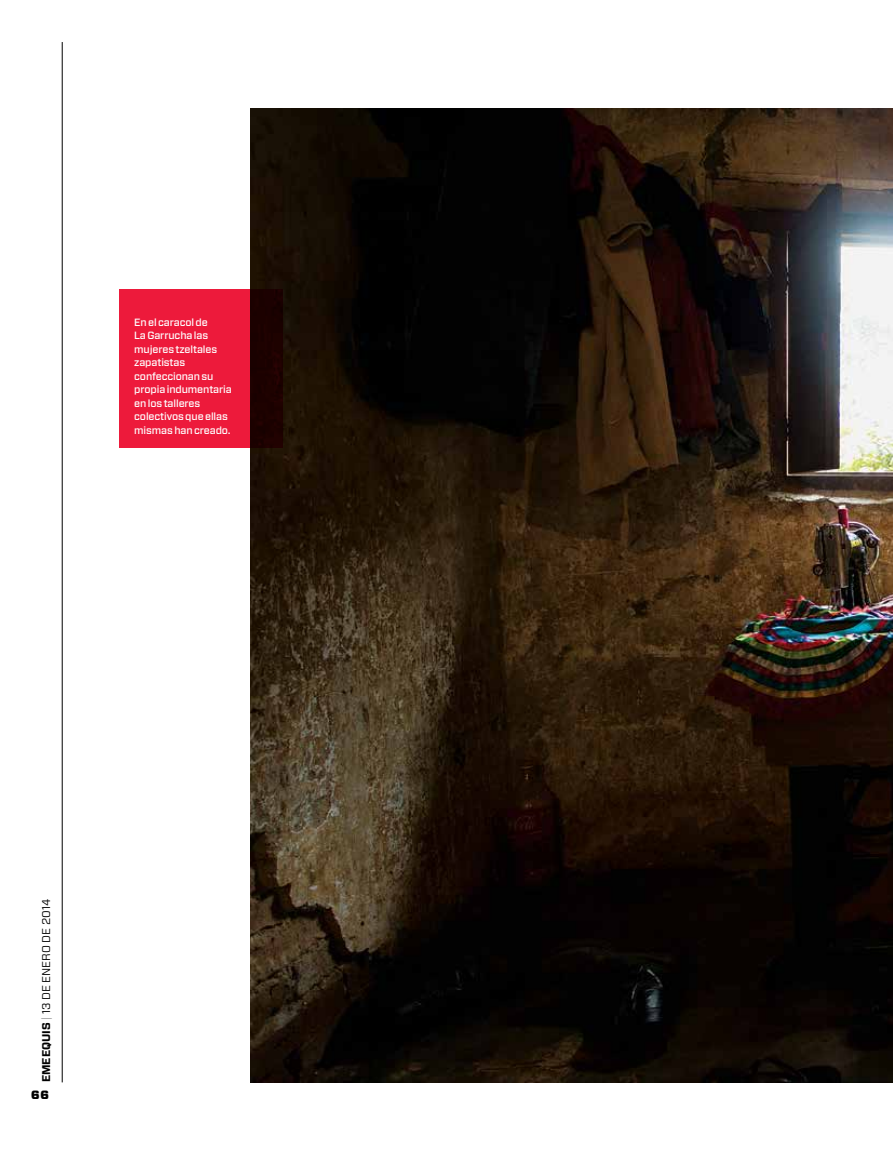
<style>
.page{position:relative;width:893px;height:1149px;background:#fff}
.page>*{position:absolute;margin:0;border:0;box-sizing:border-box;transform-origin:0 0}
.t1{font:900 12px "Forza";color:#000}
.t2{font:11.25px "Forza";color:#000}
.t3{font:500 10.5px/13.5px "Forza";letter-spacing:-.01em;color:#fff}
.s1{font-weight:700}
.s2{font-weight:100}
</style>
<div class="page">
<hr style="left:62px;top:42px;width:1px;height:1040px;background:#000">
<img style="left:250px;top:108px;width:643px;height:973px">
<svg style="left:119px;top:289px;width:164px;height:159px;fill:#ed1a3b"></svg>
<p class="t3" style="left:134px;top:315px;width:99px">En el caracol de<br>La Garrucha las mujeres tzeltales zapatistas confeccionan su propia indumentaria en los talleres colectivos que ellas mismas han creado.</p>
<p class="t2" style="left:39px;top:1082px;width:185px;rotate:-90deg"><span class="s1">EMEEQUIS</span> <span class="s2">|</span> 13 de enero de 2014</p>
<p class="t1" style="left:31px;top:1086px;width:19px">66</p>
</div>
